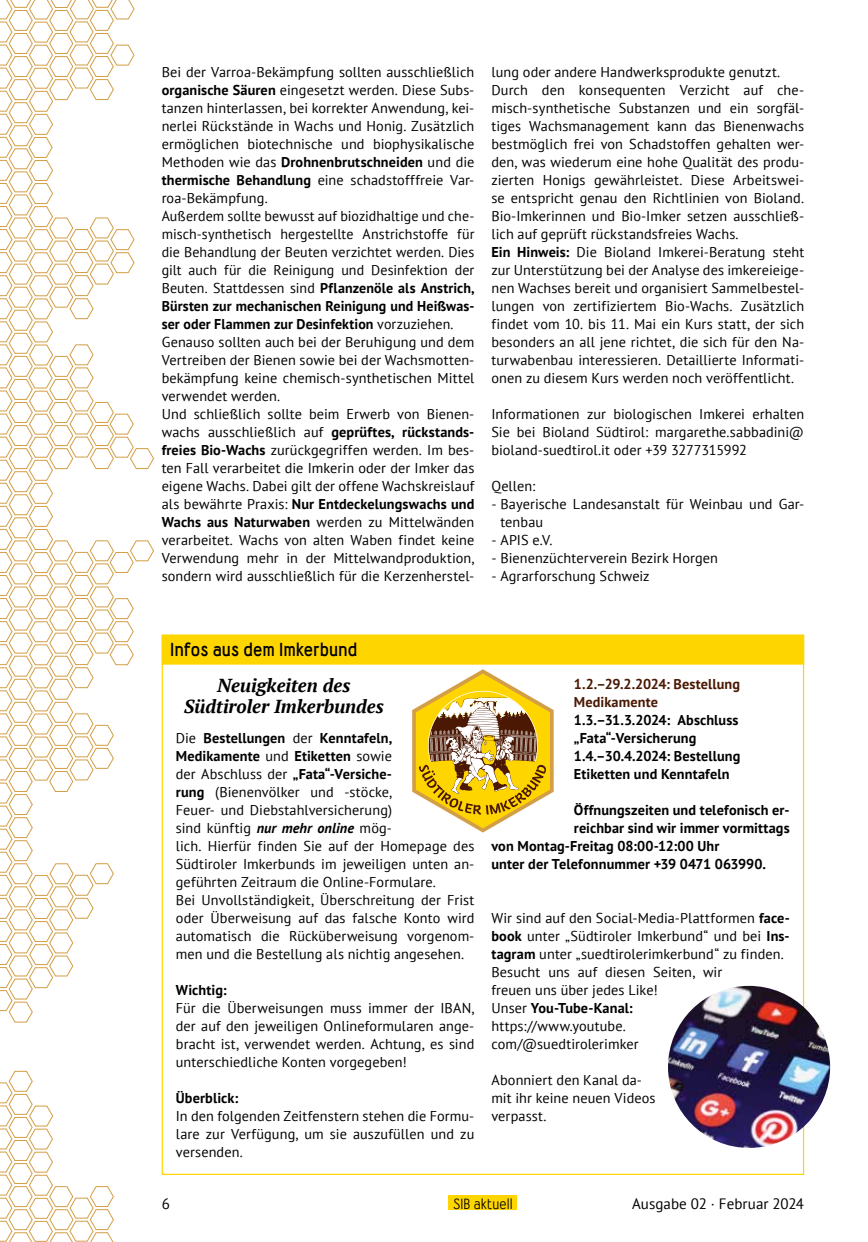
<style>
.page{position:relative;width:868px;height:1242px;background:#fff}
.page>*{position:absolute;margin:0;border:0;box-sizing:border-box;transform-origin:0 0}
.t1{font:italic 700 18.75px/21px "PT Serif";letter-spacing:-.005em;color:#000;text-align:center}
.t2{font:700 16.5px "Wyvern";letter-spacing:-.005em;color:#000}
.t3{font:15px "PT Sans";color:#000}
.t4{font:14.25px/18px "PT Sans";letter-spacing:.005em;color:#000}
.t5{font:700 14.25px/18px "PT Sans";letter-spacing:.01em;color:#000}
.t6{font:700 14.25px/18px "PT Sans";letter-spacing:.01em;color:#4a1803}
.t7{font:13.5px "Wyvern";letter-spacing:.005em;color:#000}
.s1{font-weight:700}
.s2{font-weight:700;font-style:italic}
</style>
<div class="page">
<div style="left:449px;top:1195px;width:68px;height:15px;background:#ffd500"></div>
<svg style="left:412px;top:669px;width:141px;height:163px"></svg>
<div style="left:162px;top:634px;width:642px;height:30px;background:#ffd500"></div>
<img style="left:668px;top:986px;width:162px;height:162px;border-radius:81px">
<svg style="left:0;top:1070px;width:114px;height:172px"></svg>
<svg style="left:0;top:0;width:154px;height:1023px"></svg>
<p class="t4" style="left:162px;top:62px;width:314px">Bei der Varroa-Bekämpfung sollten ausschließlich <span class="s1">organische Säuren</span> eingesetzt werden. Diese Subs&shy;tanzen hinterlassen, bei korrekter Anwendung, kei&shy;nerlei Rückstände in Wachs und Honig. Zusätzlich ermöglichen biotechnische und biophysikalische Methoden wie das <span class="s1">Drohnenbrutschneiden</span> und die <span class="s1">thermische Behandlung</span> eine schadstofffreie Var&shy;roa-Bekämpfung.<br>Außerdem sollte bewusst auf biozidhaltige und che&shy;misch-synthetisch hergestellte Anstrichstoffe für die Behandlung der Beuten verzichtet werden. Dies gilt auch für die Reinigung und Desinfektion der Beuten. Stattdessen sind <span class="s1">Pflanzenöle als Anstrich, Bürsten zur mechanischen Reinigung und Heißwas&shy;ser oder Flammen zur Desinfektion</span> vorzuziehen.<br>Genauso sollten auch bei der Beruhigung und dem Vertreiben der Bienen sowie bei der Wachsmotten&shy;bekämpfung keine chemisch-synthetischen Mittel verwendet werden.<br>Und schließlich sollte beim Erwerb von Bienen&shy;wachs ausschließlich auf <span class="s1">geprüftes, rückstands&shy;freies Bio-Wachs</span> zurückgegriffen werden. Im bes&shy;ten Fall verarbeitet die Imkerin oder der Imker das eigene Wachs. Dabei gilt der offene Wachskreislauf als bewährte Praxis: <span class="s1">Nur Entdeckelungswachs und Wachs aus Naturwaben</span> werden zu Mittelwänden verarbeitet. Wachs von alten Waben findet keine Verwendung mehr in der Mittelwandproduktion, sondern wird ausschließlich für die Kerzenherstel-</p>
<p class="t4" style="left:491px;top:62px;width:314px">lung oder andere Handwerksprodukte genutzt.<br>Durch den konsequenten Verzicht auf che&shy;misch-synthetische Substanzen und ein sorgfäl&shy;tiges Wachsmanagement kann das Bienenwachs bestmöglich frei von Schadstoffen gehalten wer&shy;den, was wiederum eine hohe Qualität des produ&shy;zierten Honigs gewährleistet. Diese Arbeitswei&shy;se entspricht genau den Richtlinien von Bioland.<br>Bio-Imkerinnen und Bio-Imker setzen ausschließ&shy;lich auf geprüft rückstandsfreies Wachs.<br><span class="s1">Ein Hinweis:</span> Die Bioland Imkerei-Beratung steht zur Unterstützung bei der Analyse des imkereieige&shy;nen Wachses bereit und organisiert Sammelbestel&shy;lungen von zertifiziertem Bio-Wachs. Zusätzlich findet vom 10. bis 11. Mai ein Kurs statt, der sich besonders an all jene richtet, die sich für den Na&shy;turwabenbau interessieren. Detaillierte Informati&shy;onen zu diesem Kurs werden noch veröffentlicht.</p>
<p class="t4" style="left:491px;top:404px;width:314px;text-align:justify">Informationen zur biologischen Imkerei erhalten Sie bei Bioland Südtirol: margarethe.sabbadini@ bioland-suedtirol.it oder +39 3277315992</p>
<p class="t4" style="left:491px;top:476px;width:45px">Qellen:</p>
<p class="t4" style="left:500px;top:494px;width:305px;text-indent:-9px">- Bayerische Landesanstalt für Weinbau und Gar&shy;tenbau</p>
<p class="t4" style="left:491px;top:530px;width:63px">- APIS e.V.</p>
<p class="t4" style="left:491px;top:548px;width:228px">- Bienenzüchterverein Bezirk Horgen</p>
<p class="t4" style="left:491px;top:566px;width:160px">- Agrarforschung Schweiz</p>
<p class="t2" style="left:170px;top:638px;width:189px">Infos aus dem Imkerbund</p>
<h1 class="t1" style="left:184px;top:674px;width:201px">Neuigkeiten des<br>Südtiroler Imkerbundes</h1>
<p class="t4" style="left:176px;top:728px;width:300px">Die <span class="s1">Bestellungen</span> der <span class="s1">Kenntafeln, Medikamente</span> und <span class="s1">Etiketten</span> sowie<br>der Abschluss der <span class="s1">„Fata“-Versiche-<br>rung</span> (Bienenvölker und -stöcke,<br>Feuer- und Diebstahlversicherung)<br>sind künftig <span class="s2">nur mehr online</span> mög-<br>lich. Hierfür finden Sie auf der Homepage des Südtiroler Imkerbunds im jeweiligen unten an&shy;geführten Zeitraum die Online-Formulare.<br>Bei Unvollständigkeit, Überschreitung der Frist oder Überweisung auf das falsche Konto wird automatisch die Rücküberweisung vorgenom&shy;men und die Bestellung als nichtig angesehen.</p>
<p class="t5" style="left:176px;top:980px;width:52px">Wichtig:</p>
<p class="t4" style="left:176px;top:998px;width:300px;text-align:justify">Für die Überweisungen muss immer der IBAN, der auf den jeweiligen Onlineformularen ange&shy;bracht ist, verwendet werden. Achtung, es sind unterschiedliche Konten vorgegeben!</p>
<p class="t5" style="left:176px;top:1088px;width:64px">Überblick:</p>
<p class="t4" style="left:176px;top:1106px;width:300px;text-align:justify">In den folgenden Zeitfenstern stehen die Formu&shy;lare zur Verfügung, um sie auszufüllen und zu versenden.</p>
<p class="t6" style="left:573px;top:674px;width:168px">1.2.–29.2.2024: Bestellung<br>Medikamente</p>
<p class="t5" style="left:573px;top:710px;width:168px">1.3.–31.3.2024: Abschluss „Fata“-Versicherung<br>1.4.–30.4.2024: Bestellung<br>Etiketten und Kenntafeln</p>
<p class="t5" style="left:573px;top:800px;width:217px">Öffnungszeiten und telefonisch er-</p>
<p class="t5" style="left:573px;top:818px;width:217px">reichbar sind wir immer vormittags</p>
<p class="t5" style="left:491px;top:836px;width:229px">von Montag-Freitag 08:00-12:00 Uhr</p>
<p class="t5" style="left:491px;top:854px;width:276px">unter der Telefonnummer +39 0471 063990.</p>
<p class="t4" style="left:491px;top:908px;width:300px">Wir sind auf den Social-Media-Plattformen <span class="s1">face&shy;book</span> unter „Südtiroler Imkerbund“ und bei <span class="s1">Ins&shy;tagram</span> unter „suedtirolerimkerbund“ zu finden.<br>Besucht uns auf diesen Seiten, wir<br>freuen uns über jedes Like!<br>Unser <span class="s1">You-Tube-Kanal:<br></span>https://www.youtube.<br>com/@suedtirolerimker</p>
<p class="t4" style="left:491px;top:1070px;width:166px">Abonniert den Kanal da&shy;mit ihr keine neuen Videos verpasst.</p>
<p class="t3" style="left:162px;top:1193px;width:10px">6</p>
<p class="t7" style="left:453px;top:1195px;width:61px">SIB aktuell</p>
<p class="t3" style="left:632px;top:1193px;width:174px">Ausgabe 02 · Februar 2024</p>
</div>
